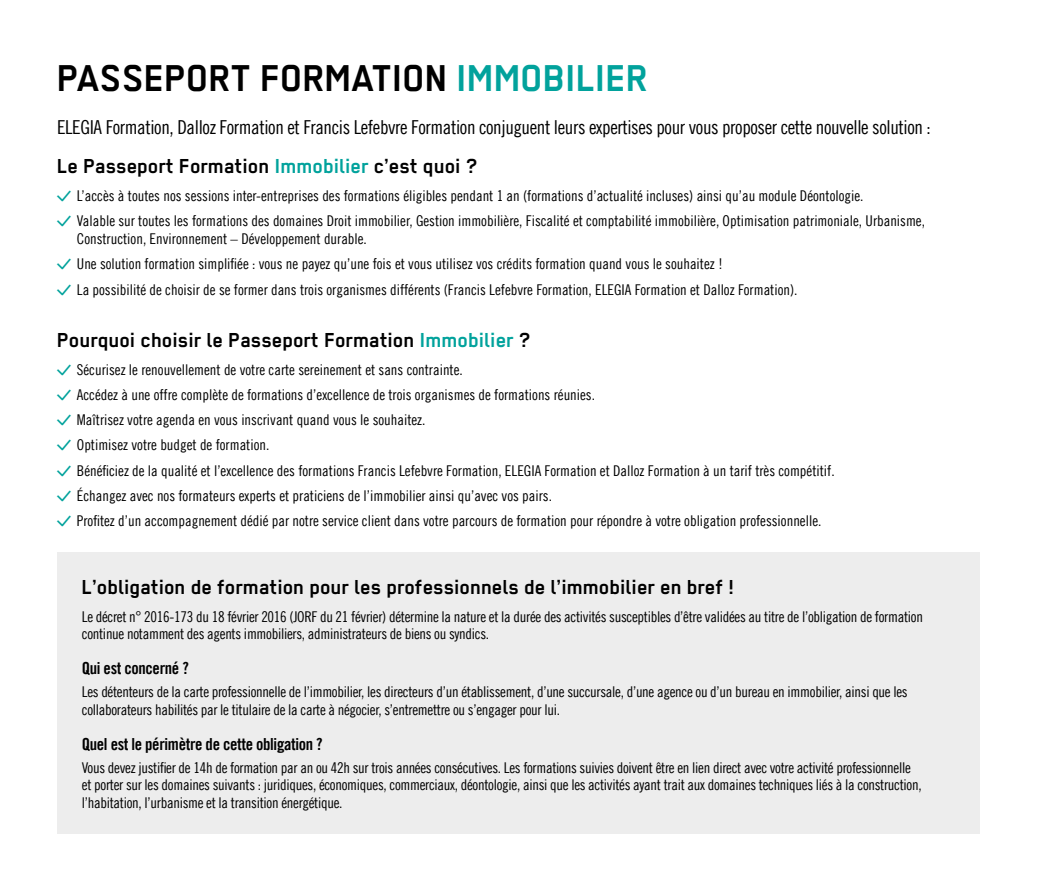
<style>
.page{position:relative;width:1037px;height:893px;background:#fff}
.page>*{position:absolute;margin:0;border:0;box-sizing:border-box;transform-origin:0 0}
.t1{font:700 42px "Regular";letter-spacing:-.01em;color:#000}
.t2{font:700 22.75px "Regular";color:#000}
.t3{font:19.25px "Trade Gothic LT Com Cn 18";letter-spacing:-.02em;color:#000}
.t4{font:16.62px "Trade Gothic LT Com Bd Cn 20";letter-spacing:-.02em;color:#000}
.t5{font:14.88px/25.2px "Trade Gothic LT Com Cn 18";color:#000}
.t6{font:14.88px/17.8px "Trade Gothic LT Com Cn 18";letter-spacing:-.02em;color:#000}
.s1{color:#01a29c}
.s2{font-family:"Elegia";color:#01a29c}
</style>
<div class="page">
<div style="left:57px;top:552px;width:923px;height:281px;background:#ededed"></div>
<h1 class="t1" style="left:57px;top:55px;width:593px">PASSEPORT FORMATION <span class="s1">IMMOBILIER</span></h1>
<p class="t3" style="left:57px;top:116px;width:875px">ELEGIA Formation, Dalloz Formation et Francis Lefebvre Formation conjuguent leurs expertises pour vous proposer cette nouvelle solution :</p>
<h2 class="t2" style="left:57px;top:154px;width:422px">Le Passeport Formation <span class="s1">Immobilier</span> c’est quoi ?</h2>
<p class="t5" style="left:57px;top:183px;width:869px"><span class="s2">V</span> L’accès à toutes nos sessions inter-entreprises des formations éligibles pendant 1 an (formations d’actualité incluses) ainsi qu’au module Déontologie.<br><span class="s2">V</span> Valable sur toutes les formations des domaines Droit immobilier, Gestion immobilière, Fiscalité et comptabilité immobilière, Optimisation patrimoniale, Urbanisme,</p>
<p class="t5" style="left:57px;top:226px;width:742px;text-indent:20px">Construction, Environnement – Développement durable.<br><span class="s2">V</span> Une solution formation simplifiée : vous ne payez qu’une fois et vous utilisez vos crédits formation quand vous le souhaitez !<br><span class="s2">V</span> La possibilité de choisir de se former dans trois organismes différents (Francis Lefebvre Formation, ELEGIA Formation et Dalloz Formation).</p>
<h2 class="t2" style="left:57px;top:327px;width:475px">Pourquoi choisir le Passeport Formation <span class="s1">Immobilier</span> ?</h2>
<p class="t5" style="left:57px;top:356px;width:779px"><span class="s2">V</span> Sécurisez le renouvellement de votre carte sereinement et sans contrainte.<br><span class="s2">V</span> Accédez à une offre complète de formations d’excellence de trois organismes de formations réunies.<br><span class="s2">V</span> Maîtrisez votre agenda en vous inscrivant quand vous le souhaitez.<br><span class="s2">V</span> Optimisez votre budget de formation.<br><span class="s2">V</span> Bénéficiez de la qualité et l’excellence des formations Francis Lefebvre Formation, ELEGIA Formation et Dalloz Formation à un tarif très compétitif.<br><span class="s2">V</span> Échangez avec nos formateurs experts et praticiens de l’immobilier ainsi qu’avec vos pairs.<br><span class="s2">V</span> Profitez d’un accompagnement dédié par notre service client dans votre parcours de formation pour répondre à votre obligation professionnelle.</p>
<h2 class="t2" style="left:82px;top:574px;width:654px">L’obligation de formation pour les professionnels de l’immobilier en bref !</h2>
<p class="t6" style="left:82px;top:607px;width:842px">Le décret n° 2016-173 du 18 février 2016 (JORF du 21 février) détermine la nature et la durée des activités susceptibles d’être validées au titre de l’obligation de formation continue notamment des agents immobiliers, administrateurs de biens ou syndics.</p>
<p class="t4" style="left:82px;top:658px;width:108px">Qui est concerné ?</p>
<p class="t6" style="left:82px;top:683px;width:827px">Les détenteurs de la carte professionnelle de l’immobilier, les directeurs d’un établissement, d’une succursale, d’une agence ou d’un bureau en immobilier, ainsi que les collaborateurs habilités par le titulaire de la carte à négocier, s’entremettre ou s’engager pour lui.</p>
<p class="t4" style="left:82px;top:734px;width:242px">Quel est le périmètre de cette obligation ?</p>
<p class="t6" style="left:82px;top:758px;width:841px">Vous devez justifier de 14h de formation par an ou 42h sur trois années consécutives. Les formations suivies doivent être en lien direct avec votre activité professionnelle et porter sur les domaines suivants : juridiques, économiques, commerciaux, déontologie, ainsi que les activités ayant trait aux domaines techniques liés à la construction, l’habitation, l’urbanisme et la transition énergétique.</p>
</div>
